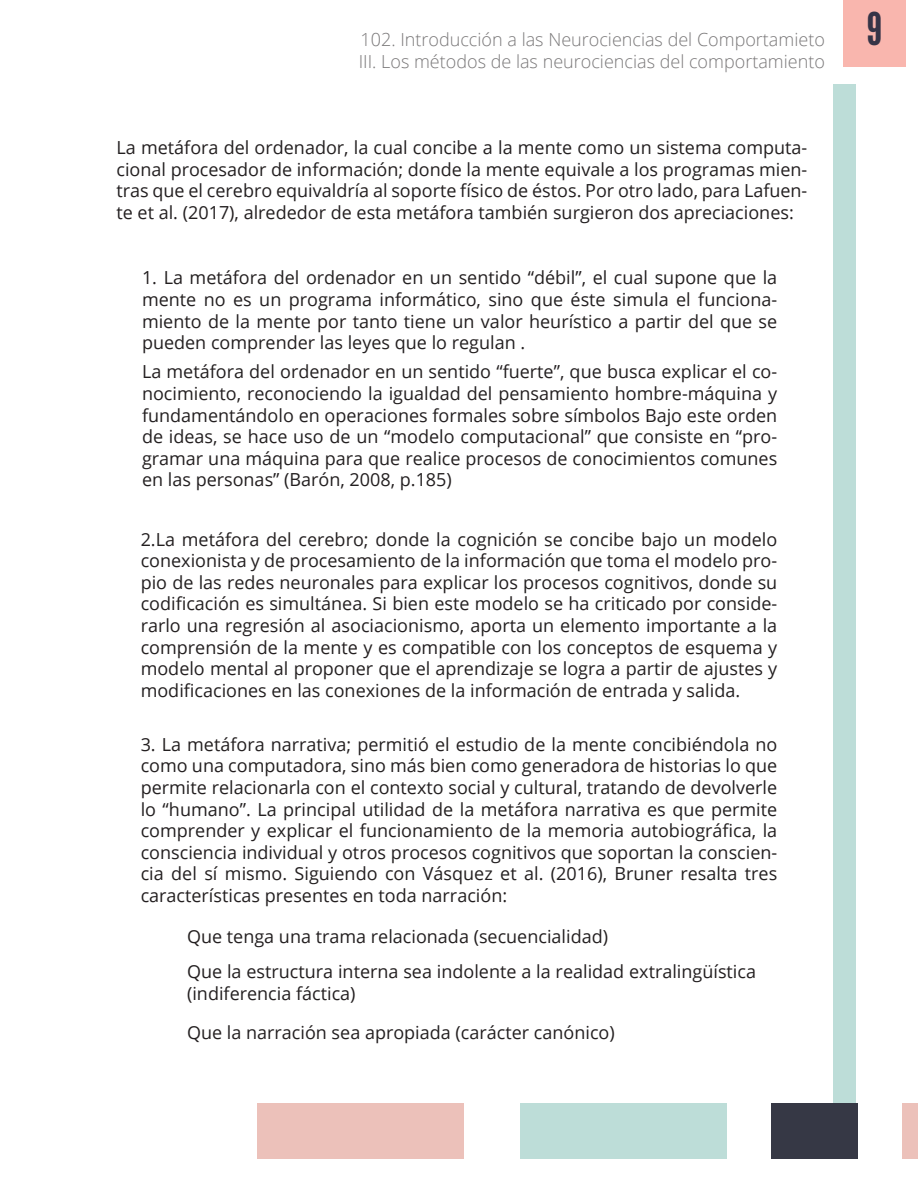
<style>
.page{position:relative;width:918px;height:1188px;background:#fff}
.page>*{position:absolute;margin:0;border:0;box-sizing:border-box;transform-origin:0 0}
.t1{font:45px "League Gothic";color:#363447}
.texto{font:18px/21.6px "Open Sans";color:#231f20;text-align:justify}
.t2{font:300 18px "Open Sans";color:#7a7879}
</style>
<div class="page">
<div style="left:833px;top:85px;width:23px;height:1018px;background:#bdddd8"></div>
<div style="left:257px;top:1103px;width:207px;height:56px;background:#ecc1ba"></div>
<div style="left:520px;top:1103px;width:207px;height:56px;background:#bdddd8"></div>
<div style="left:902px;top:1103px;width:16px;height:56px;background:#ecc1ba"></div>
<div style="left:771px;top:1103px;width:86px;height:56px;background:#363845"></div>
<div style="left:843px;top:0;width:63px;height:67px;background:#f9b6ae"></div>
<p class="t2" style="left:361px;top:27px;width:466px">102. Introducción a las Neurociencias del Comportamieto</p>
<p class="t2" style="left:359px;top:49px;width:468px">III. Los métodos de las neurociencias del comportamiento</p>
<p class="texto" style="left:117px;top:136px;width:692px">La metáfora del ordenador, la cual concibe a la mente como un sistema computa&shy;cional procesador de información; donde la mente equivale a los programas mien&shy;tras que el cerebro equivaldría al soporte físico de éstos. Por otro lado, para Lafuen&shy;te et al. (2017), alrededor de esta metáfora también surgieron dos apreciaciones:</p>
<p class="texto" style="left:142px;top:267px;width:637px">1. La metáfora del ordenador en un sentido “débil”, el cual supone que la mente no es un programa informático, sino que éste simula el funciona&shy;miento de la mente por tanto tiene un valor heurístico a partir del que se pueden comprender las leyes que lo regulan .</p>
<p class="texto" style="left:142px;top:361px;width:637px">La metáfora del ordenador en un sentido “fuerte”, que busca explicar el co&shy;nocimiento, reconociendo la igualdad del pensamiento hombre-máquina y fundamentándolo en operaciones formales sobre símbolos Bajo este orden de ideas, se hace uso de un “modelo computacional” que consiste en “pro&shy;gramar una máquina para que realice procesos de conocimientos comunes en las personas” (Barón, 2008, p.185)</p>
<p class="texto" style="left:141px;top:528px;width:638px">2.La metáfora del cerebro; donde la cognición se concibe bajo un modelo conexionista y de procesamiento de la información que toma el modelo pro&shy;pio de las redes neuronales para explicar los procesos cognitivos, donde su codificación es simultánea. Si bien este modelo se ha criticado por conside&shy;rarlo una regresión al asociacionismo, aporta un elemento importante a la comprensión de la mente y es compatible con los conceptos de esquema y modelo mental al proponer que el aprendizaje se logra a partir de ajustes y modificaciones en las conexiones de la información de entrada y salida.</p>
<p class="texto" style="left:141px;top:733px;width:638px">3. La metáfora narrativa; permitió el estudio de la mente concibiéndola no como una computadora, sino más bien como generadora de historias lo que permite relacionarla con el contexto social y cultural, tratando de devolverle lo “humano”. La principal utilidad de la metáfora narrativa es que permite comprender y explicar el funcionamiento de la memoria autobiográfica, la consciencia individual y otros procesos cognitivos que soportan la conscien&shy;cia del sí mismo. Siguiendo con Vásquez et al. (2016), Bruner resalta tres características presentes en toda narración:</p>
<p class="texto" style="left:187px;top:925px;width:423px">Que tenga una trama relacionada (secuencialidad)</p>
<p class="texto" style="left:187px;top:961px;width:570px">Que la estructura interna sea indolente a la realidad extralingüística (indiferencia fáctica)</p>
<p class="texto" style="left:187px;top:1021px;width:429px">Que la narración sea apropiada (carácter canónico)</p>
<h1 class="t1" style="left:867px;top:2px;width:17px">9</h1>
</div>
